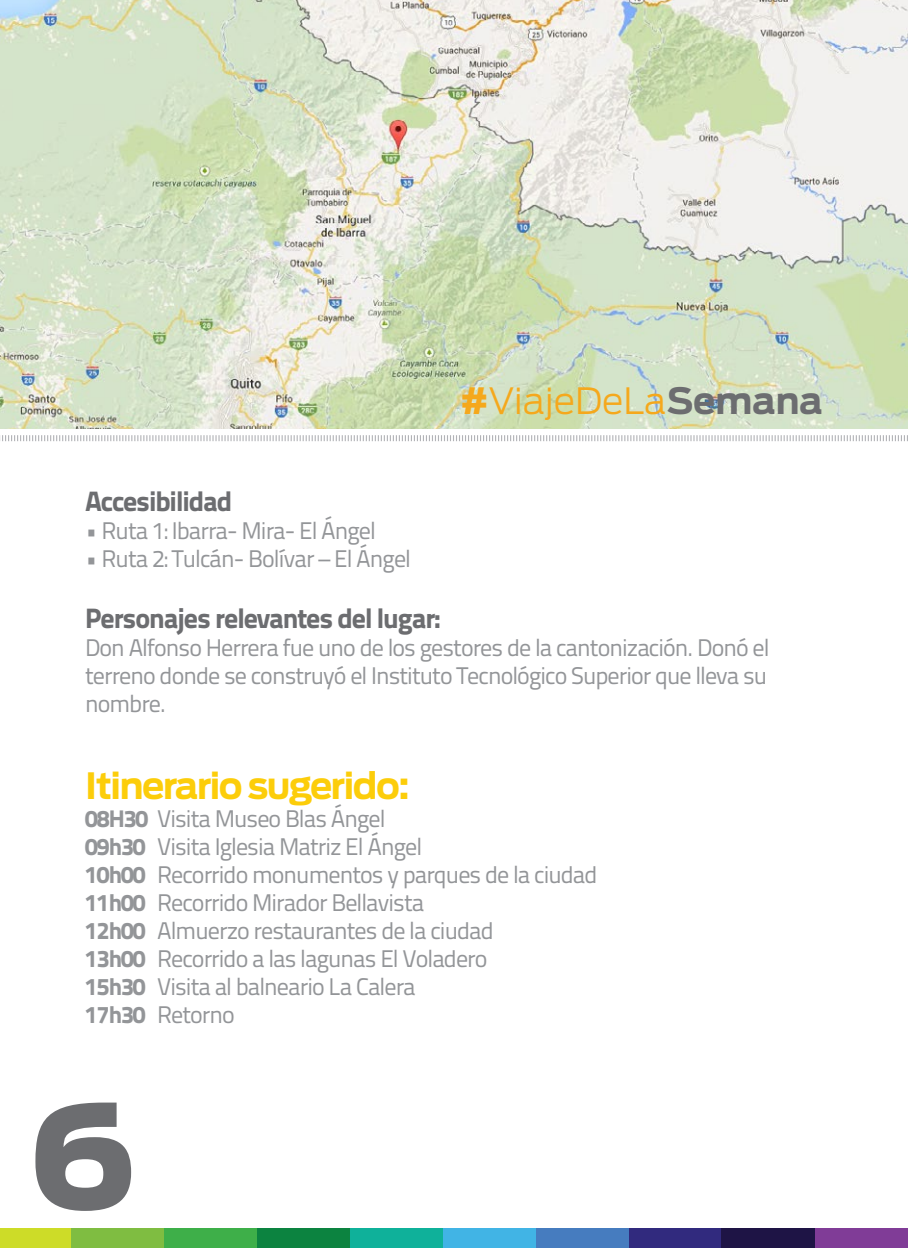
<style>
.page{position:relative;width:908px;height:1248px;background:#fff}
.page>*{position:absolute;margin:0;border:0;box-sizing:border-box;transform-origin:0 0}
.t1{font:900 144px "Antenna";color:#6c6d70}
.t2{font:700 36px "Antenna";letter-spacing:-.04em;color:#fccd0a}
.t3{font:300 36px "Antenna";color:#f5a81c}
.t4{font:800 28px "Titillium Text 22 L";letter-spacing:-.04em;color:#6c6d70}
.t5{font:24px/28px "Titillium Text 22 L";letter-spacing:-.04em;color:#939598;text-align:justify}
.s1{font-weight:700}
.s2{font-weight:700;color:#6c6d70}
.s3{font-weight:800}
</style>
<div class="page">
<img style="left:0;top:0;width:907px;height:428px">
<div style="left:628px;top:1227px;width:93px;height:20px;background:#312a7e"></div>
<div style="left:535px;top:1227px;width:93px;height:20px;background:#467cbf"></div>
<div style="left:442px;top:1227px;width:93px;height:20px;background:#41b4e5"></div>
<div style="left:349px;top:1227px;width:93px;height:20px;background:#0fb19a"></div>
<div style="left:256px;top:1227px;width:93px;height:20px;background:#0c8340"></div>
<div style="left:163px;top:1227px;width:93px;height:20px;background:#3eaf49"></div>
<div style="left:70px;top:1227px;width:93px;height:20px;background:#7fbd41"></div>
<div style="left:0;top:1227px;width:70px;height:20px;background:#cddc28"></div>
<div style="left:814px;top:1227px;width:93px;height:20px;background:#803c97"></div>
<div style="left:721px;top:1227px;width:93px;height:20px;background:#1e1445"></div>
<svg style="left:0;top:435px;width:905px;height:7px"></svg>
<h2 class="t3" style="left:460px;top:380px;width:363px"><span class="s1">#</span>ViajeDeLa<span class="s2">Semana</span></h2>
<p class="t4" style="left:85px;top:479px;width:148px">Accesibilidad</p>
<p class="t5" style="left:85px;top:515px;width:292px">• Ruta 1: Ibarra- Mira- El Ángel</p>
<p class="t5" style="left:85px;top:543px;width:327px">• Ruta 2: Tulcán- Bolívar – El Ángel</p>
<p class="t4" style="left:85px;top:596px;width:357px">Personajes relevantes del lugar:</p>
<p class="t5" style="left:85px;top:632px;width:685px">Don Alfonso Herrera fue uno de los gestores de la cantonización. Donó el terreno donde se construyó el Instituto Tecnológico Superior que lleva su nombre.</p>
<h2 class="t2" style="left:85px;top:764px;width:326px">Itinerario sugerido:</h2>
<p class="t5" style="left:85px;top:803px;width:513px;text-align:left"><span class="s3">08H30</span> Visita Museo Blas Ángel<br><span class="s3">09h30</span> Visita Iglesia Matriz El Ángel<br><span class="s3">10h00</span> Recorrido monumentos y parques de la ciudad <span class="s3">11h00</span> Recorrido Mirador Bellavista<br><span class="s3">12h00</span> Almuerzo restaurantes de la ciudad<br><span class="s3">13h00</span> Recorrido a las lagunas El Voladero<br><span class="s3">15h30</span> Visita al balneario La Calera<br><span class="s3">17h30</span> Retorno</p>
<h1 class="t1" style="left:28px;top:1066px;width:109px">6</h1>
</div>
